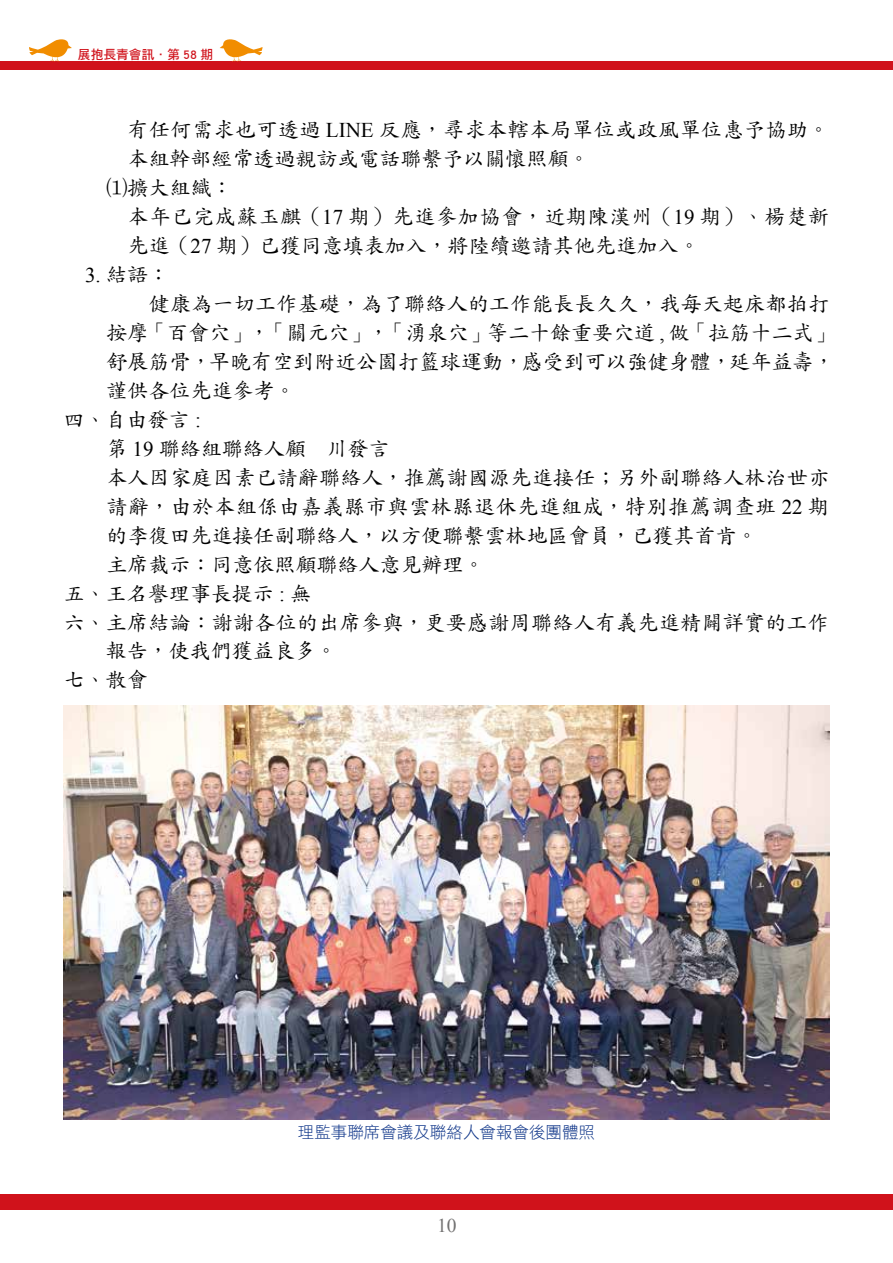
<style>
.page{position:relative;width:893px;height:1263px;background:#fff}
.page>*{position:absolute;margin:0;border:0;box-sizing:border-box;transform-origin:0 0}
.t1{font:21px "DF Kai Shu Std W5";color:#000}
.t2{font:21px "DF Kai Shu Std W5";letter-spacing:.025em;color:#000}
.t3{font:21px "DF Kai Shu Std W5";letter-spacing:.04em;color:#000}
.t4{font:21px "DF Kai Shu Std W5";letter-spacing:.03em;color:#000}
.t5{font:19.5px "Times New Roman";color:#727171}
.t6{font:16.5px "DF Hei Std W3";color:#0c3388}
.t7{font:12.75px "DF Hei Std W7";color:#d0121b}
.s1{font-family:"Times New Roman"}
</style>
<div class="page">
<div style="left:0;top:1194px;width:893px;height:15px;background:#d0121b"></div>
<div style="left:0;top:62px;width:893px;height:8px;background:#d0121b"></div>
<svg style="left:28px;top:39px;width:44px;height:23px"></svg>
<svg style="left:220px;top:39px;width:43px;height:23px"></svg>
<img style="left:64px;top:706px;width:765px;height:413px">
<p class="t7" style="left:78px;top:47px;width:137px">展抱長青會訊．第 58 期</p>
<p class="t2" style="left:128px;top:118px;width:703px">有任何需求也可透過 <span class="s1">LINE</span> 反應，尋求本轄本局單位或政風單位惠予協助。</p>
<p class="t1" style="left:128px;top:147px;width:464px">本組幹部經常透過親訪或電話聯繫予以關懷照顧。</p>
<p class="t1" style="left:106px;top:176px;width:127px">⑴擴大組織：</p>
<p class="t3" style="left:128px;top:205px;width:703px">本年已完成蘇玉麒（<span class="s1">17</span> 期）先進參加協會，近期陳漢州（<span class="s1">19</span> 期）、楊楚新</p>
<p class="t1" style="left:128px;top:234px;width:574px">先進（<span class="s1">27</span> 期）已獲同意填表加入，將陸續邀請其他先進加入。</p>
<p class="t1" style="left:85px;top:263px;width:86px"><span class="s1">3.</span> 結語：</p>
<p class="t1" style="left:149px;top:292px;width:682px">健康為一切工作基礎，為了聯絡人的工作能長長久久，我每天起床都拍打</p>
<p class="t1" style="left:106px;top:321px;width:730px">按摩「百會穴」，「關元穴」，「湧泉穴」等二十餘重要穴道 <span class="s1">,</span> 做「拉筋十二式」</p>
<p class="t1" style="left:106px;top:350px;width:730px">舒展筋骨，早晚有空到附近公園打籃球運動，感受到可以強健身體，延年益壽，</p>
<p class="t1" style="left:106px;top:379px;width:190px">謹供各位先進參考。</p>
<p class="t1" style="left:64px;top:408px;width:139px">四、自由發言 <span class="s1">:</span></p>
<p class="t1" style="left:106px;top:437px;width:285px">第 <span class="s1">19</span> 聯絡組聯絡人顧　川發言</p>
<p class="t1" style="left:106px;top:466px;width:724px">本人因家庭因素已請辭聯絡人，推薦謝國源先進接任；另外副聯絡人林治世亦</p>
<p class="t4" style="left:106px;top:495px;width:724px">請辭，由於本組係由嘉義縣市與雲林縣退休先進組成，特別推薦調查班 <span class="s1">22</span> 期</p>
<p class="t1" style="left:106px;top:524px;width:652px">的李復田先進接任副聯絡人，以方便聯繫雲林地區會員，已獲其首肯。</p>
<p class="t1" style="left:106px;top:553px;width:379px">主席裁示：同意依照顧聯絡人意見辦理。</p>
<p class="t1" style="left:64px;top:582px;width:249px">五、王名譽理事長提示 <span class="s1">:</span> 無</p>
<p class="t1" style="left:64px;top:611px;width:767px">六、主席結論：謝謝各位的出席參與，更要感謝周聯絡人有義先進精闢詳實的工作</p>
<p class="t1" style="left:106px;top:639px;width:232px">報告，使我們獲益良多。</p>
<p class="t1" style="left:64px;top:668px;width:86px">七、散會</p>
<p class="t6" style="left:298px;top:1123px;width:299px">理監事聯席會議及聯絡人會報會後團體照</p>
<p class="t5" style="left:437px;top:1213px;width:21px">10</p>
</div>
